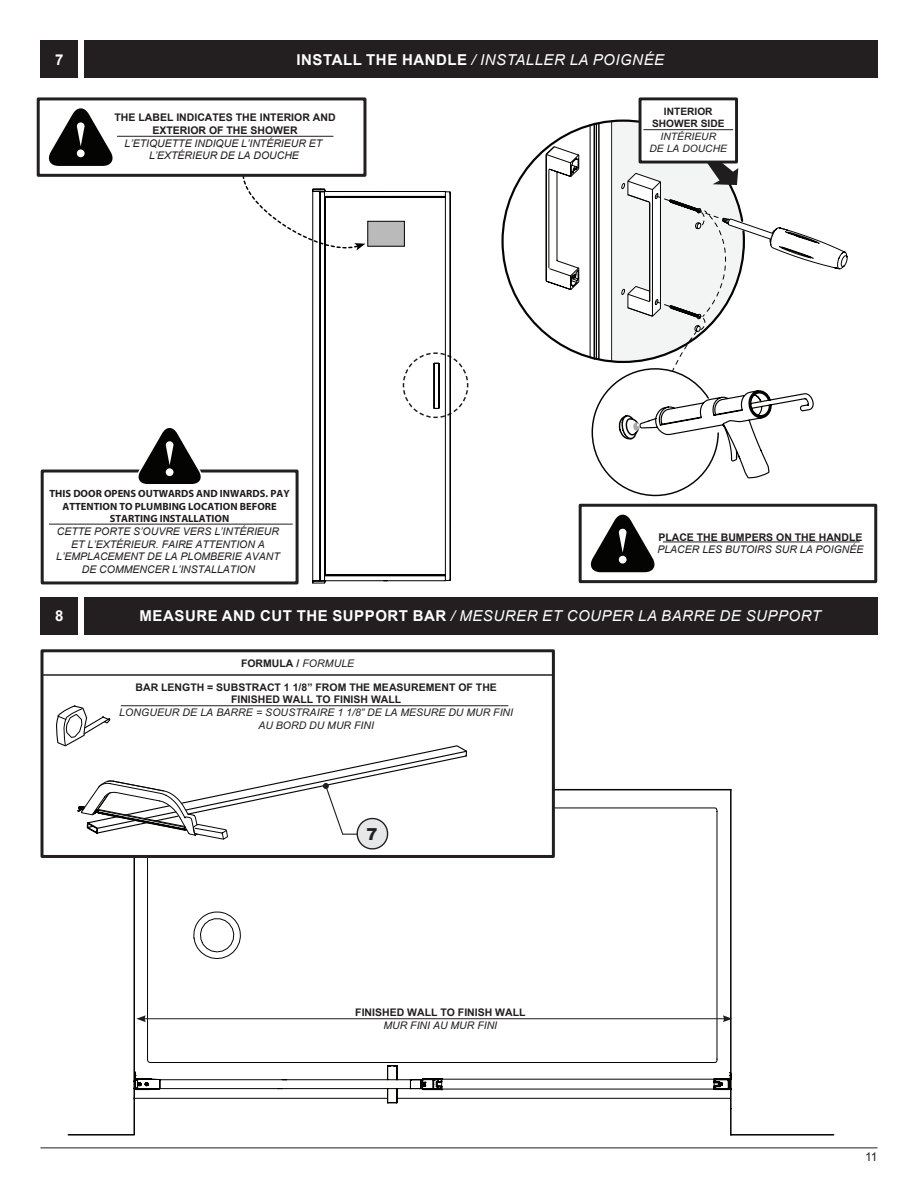
<style>
.page{position:relative;width:918px;height:1188px;background:#fff}
.page>*{position:absolute;margin:0;border:0;box-sizing:border-box;transform-origin:0 0}
.t1{font:900 16.5px "Arial";color:#231f20}
.ISNTRUCTIONS_TEXT{font:italic 15px "Arial";letter-spacing:.035em;color:#fff}
.ISNTRUCTIONS_TEXT-2{font:700 15px "Arial";color:#fff}
.t2{font:12px "Arial";color:#231f20}
.t3{font:italic 10.5px/12.6px "Arial";color:#201d1e;text-align:center}
.t4{font:700 10.5px/12.6px "Arial";color:#211e1e;text-align:center}
.t5{font:700 10.5px/12.6px "Myriad Pro";color:#201d1e;text-align:center}
.t6{font:700 10.5px/12.6px "Arial";color:#201d1e;text-align:center}
.t7{font:700 10.5px/12.6px "Arial";color:#221d1f;text-align:center}
.t8{font:italic 10.2px/12.3px "Arial";letter-spacing:.01em;color:#201d1e;text-align:center}
.s1{font-weight:700;font-style:normal}
.s2{font-weight:400;font-style:italic}
</style>
<div class="page">
<hr style="left:40px;top:1148px;width:838px;height:1px;background:#231f20">
<div style="left:84px;top:40px;width:794px;height:38px;background:#231f20"></div>
<div style="left:84px;top:597px;width:794px;height:38px;background:#231f20"></div>
<div style="left:40px;top:40px;width:38px;height:38px;background:#231f20"></div>
<div style="left:40px;top:597px;width:38px;height:38px;background:#231f20"></div>
<svg style="left:451px;top:356px;width:18px;height:58px"></svg>
<svg style="left:242px;top:177px;width:70px;height:64px"></svg>
<svg style="left:312px;top:188px;width:139px;height:396px"></svg>
<div style="left:37px;top:97px;width:329px;height:80px;border:3px solid #231f20"></div>
<svg style="left:48px;top:108px;width:65px;height:58px"></svg>
<div style="left:77px;top:149px;width:8px;height:8px;background:#fff;border-radius:50%"></div>
<hr style="left:117px;top:136px;width:216px;height:1px;background:#231f20">
<svg style="left:501px;top:118px;width:138px;height:217px"></svg>
<div style="left:639px;top:97px;width:99px;height:66px;border:3px solid #201d1e"></div>
<svg style="left:545px;top:120px;width:302px;height:376px"></svg>
<div style="left:41px;top:470px;width:258px;height:114px;border:3px solid #231f20"></div>
<svg style="left:135px;top:428px;width:71px;height:56px"></svg>
<div style="left:166px;top:468px;width:8px;height:8px;background:#fff;border-radius:50%"></div>
<hr style="left:49px;top:524px;width:244px;height:1px;background:#231f20">
<div style="left:579px;top:504px;width:298px;height:79px;border:3px solid #231f20"></div>
<svg style="left:590px;top:514px;width:65px;height:58px"></svg>
<div style="left:619px;top:556px;width:8px;height:8px;background:#fff;border-radius:50%"></div>
<hr style="left:663px;top:542px;width:197px;height:1px;background:#231f20">
<svg style="left:68px;top:789px;width:766px;height:347px"></svg>
<hr style="left:147px;top:811px;width:1px;height:248px;background:#040503">
<hr style="left:143px;top:1018px;width:582px;height:1px;background:#201d1e">
<svg style="left:723px;top:1015px;width:9px;height:7px"></svg>
<svg style="left:136px;top:1015px;width:10px;height:7px"></svg>
<div style="left:42px;top:651px;width:511px;height:205px;background:#fff"></div>
<div style="left:40px;top:649px;width:515px;height:209px;border:3px solid #231f20"></div>
<hr style="left:121px;top:705px;width:387px;height:1px;background:#231f20">
<div style="left:41px;top:650px;width:513px;height:26px;border:2px solid #211e1e"></div>
<svg style="left:55px;top:705px;width:413px;height:153px"></svg>
<p class="ISNTRUCTIONS_TEXT-2" style="left:55px;top:49px;width:10px">7</p>
<p class="ISNTRUCTIONS_TEXT" style="left:297px;top:50px;width:369px"><span class="s1">INSTALL THE HANDLE</span> / INSTALLER LA POIGNÉE</p>
<p class="t6" style="left:115px;top:112px;width:223px">THE LABEL INDICATES THE INTERIOR AND<br>EXTERIOR OF THE SHOWER</p>
<p class="t3" style="left:125px;top:137px;width:199px">L’ETIQUETTE INDIQUE L’INTÉRIEUR ET<br>L’EXTÉRIEUR DE LA DOUCHE</p>
<p class="t8" style="left:650px;top:106px;width:79px"><span class="s1">INTERIOR<br>SHOWER SIDE<br></span>INTÉRIEUR<br>DE LA DOUCHE</p>
<p class="t5" style="left:50px;top:487px;width:242px">THIS DOOR OPENS OUTWARDS AND INWARDS. PAY<br>ATTENTION TO PLUMBING LOCATION BEFORE<br>STARTING INSTALLATION</p>
<p class="t3" style="left:56px;top:525px;width:225px">CETTE PORTE S’OUVRE VERS L’INTÉRIEUR ET L’EXTÉRIEUR. FAIRE ATTENTION A L’EMPLACEMENT DE LA PLOMBERIE AVANT DE COMMENCER L’INSTALLATION</p>
<p class="t6" style="left:658px;top:531px;width:206px">PLACE THE BUMPERS ON THE HANDLE</p>
<p class="t3" style="left:657px;top:544px;width:207px">PLACER LES BUTOIRS SUR LA POIGNÉE</p>
<p class="ISNTRUCTIONS_TEXT-2" style="left:55px;top:606px;width:10px">8</p>
<p class="ISNTRUCTIONS_TEXT" style="left:140px;top:606px;width:683px"><span class="s1">MEASURE AND CUT THE SUPPORT BAR</span> / MESURER ET COUPER LA BARRE DE SUPPORT</p>
<p class="t4" style="left:241px;top:657px;width:115px">FORMULA / <span class="s2">FORMULE</span></p>
<p class="t4" style="left:119px;top:681px;width:395px">BAR LENGTH = SUBSTRACT 1 1/8” FROM THE MEASUREMENT OF THE FINISHED WALL TO FINISH WALL<br><span class="s2">LONGUEUR DE LA BARRE = SOUSTRAIRE 1 1/8” DE LA MESURE DU MUR FINI AU BORD DU MUR FINI</span></p>
<p class="t1" style="left:367px;top:822px;width:13px">7</p>
<p class="t7" style="left:355px;top:1006px;width:172px">FINISHED WALL TO FINISH WALL<br><span class="s2">MUR FINI AU MUR FINI</span></p>
<p class="t2" style="left:865px;top:1149px;width:14px">11</p>
</div>
